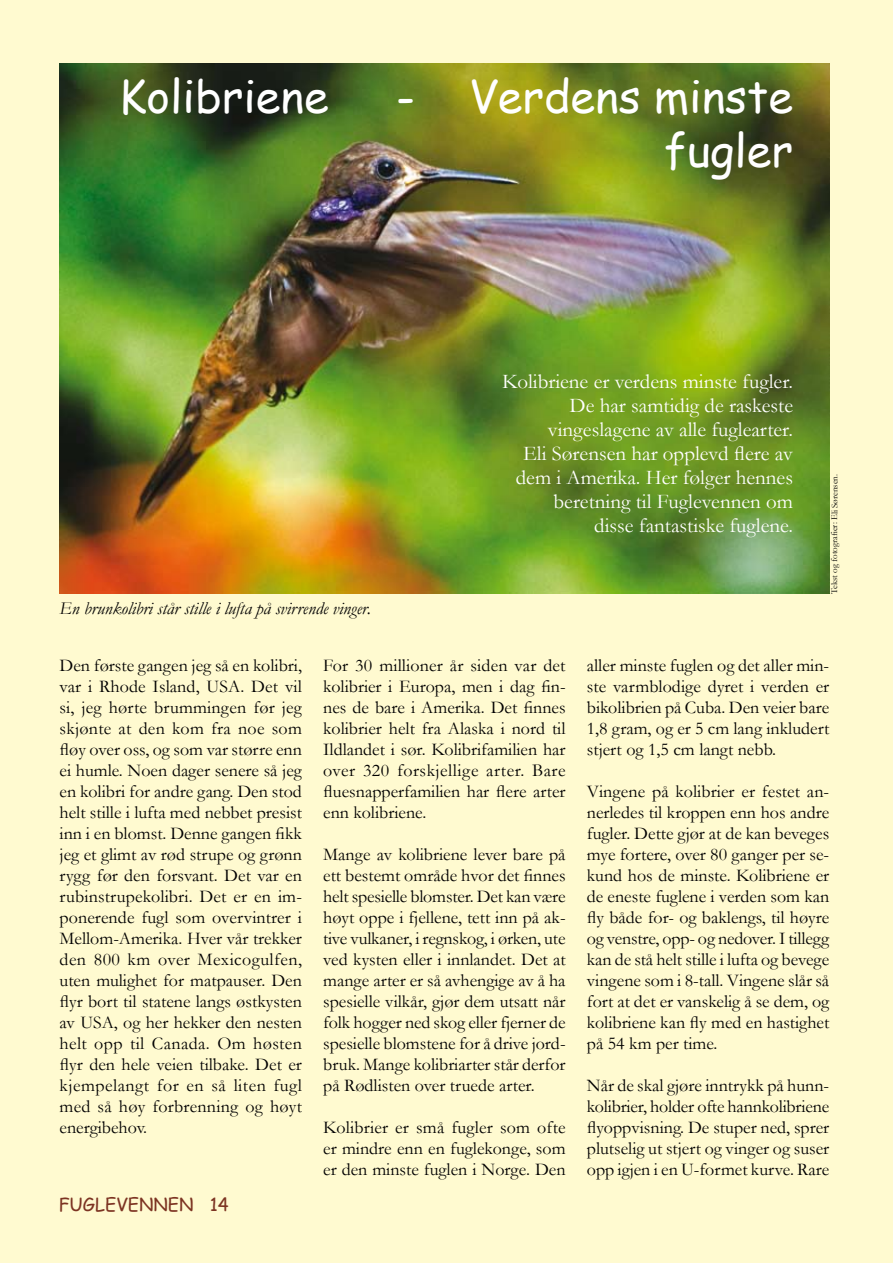
<style>
.page{position:relative;width:893px;height:1263px;background:#fffad0}
.page>*{position:absolute;margin:0;border:0;box-sizing:border-box;transform-origin:0 0}
.t1{font:45px/54px "Comic Sans MS";color:#fff;text-align:right}
.t2{font:21px/24px "Garamond";color:#fff;text-align:right}
.t3{font:18px/21px "Garamond";color:#000;text-align:justify}
.t4{font:italic 18px "Garamond";color:#000}
.t5{font:18px "Comic Sans MS";color:#7c3322}
.t6{font:9px "Garamond";color:#000}
</style>
<div class="page">
<img style="left:60px;top:64px;width:769px;height:530px">
<h1 class="t1" style="left:119px;top:68px;width:211px">Kolibriene</h1>
<h1 class="t1" style="left:396px;top:68px;width:16px">‑</h1>
<h1 class="t1" style="left:469px;top:68px;width:326px">Verdens minste fugler</h1>
<p class="t4" style="left:60px;top:596px;width:313px">En brunkolibri står stille i lufta på svirrende vinger.</p>
<p class="t2" style="left:502px;top:369px;width:292px">Kolibriene er verdens minste fugler.<br>De har samtidig de raskeste vingeslagene av alle fuglearter.<br>Eli Sørensen har opplevd flere av dem i Amerika. Her følger hennes beretning til Fuglevennen om<br>disse fantastiske fuglene.</p>
<p class="t6" style="left:828px;top:594px;width:121px;rotate:-90deg">Tekst og fotografier: Eli Sørensen.</p>
<p class="t3" style="left:60px;top:654px;width:244px">Den første gangen jeg så en kolibri, var i Rhode Island, USA. Det vil si, jeg hørte brummingen før jeg skjønte at den kom fra noe som fløy over oss, og som var større enn ei humle. Noen dager senere så jeg en kolibri for andre gang. Den stod helt stille i lufta med nebbet presist inn i en blomst. Denne gangen fikk jeg et glimt av rød strupe og grønn rygg før den forsvant. Det var en rubinstrupekolibri. Det er en im&shy;ponerende fugl som overvintrer i Mellom-Amerika. Hver vår trekker den 800 km over Mexicogulfen, uten mulighet for matpauser. Den flyr bort til statene langs østkysten av USA, og her hekker den nesten helt opp til Canada. Om høsten flyr den hele veien tilbake. Det er kjempelangt for en så liten fugl med så høy forbrenning og høyt energibehov.</p>
<p class="t5" style="left:59px;top:1191px;width:172px">FUGLEVENNEN 14</p>
<p class="t3" style="left:323px;top:654px;width:244px">For 30 millioner år siden var det kolibrier i Europa, men i dag fin&shy;nes de bare i Amerika. Det finnes kolibrier helt fra Alaska i nord til Ildlandet i sør. Kolibrifamilien har over 320 forskjellige arter. Bare fluesnapperfamilien har flere arter enn kolibriene.</p>
<p class="t3" style="left:323px;top:843px;width:244px">Mange av kolibriene lever bare på ett bestemt område hvor det finnes helt spesielle blomster. Det kan være høyt oppe i fjellene, tett inn på ak&shy;tive vulkaner, i regnskog, i ørken, ute ved kysten eller i innlandet. Det at mange arter er så avhengige av å ha spesielle vilkår, gjør dem utsatt når folk hogger ned skog eller fjerner de spesielle blomstene for å drive jord&shy;bruk. Mange kolibriarter står derfor på Rødlisten over truede arter.</p>
<p class="t3" style="left:323px;top:1116px;width:244px">Kolibrier er små fugler som ofte er mindre enn en fuglekonge, som er den minste fuglen i Norge. Den</p>
<p class="t3" style="left:587px;top:654px;width:244px">aller minste fuglen og det aller min&shy;ste varmblodige dyret i verden er bikolibrien på Cuba. Den veier bare 1,8 gram, og er 5 cm lang inkludert stjert og 1,5 cm langt nebb.</p>
<p class="t3" style="left:587px;top:780px;width:244px">Vingene på kolibrier er festet an&shy;nerledes til kroppen enn hos andre fugler. Dette gjør at de kan beveges mye fortere, over 80 ganger per se&shy;kund hos de minste. Kolibriene er de eneste fuglene i verden som kan fly både for- og baklengs, til høyre og venstre, opp- og nedover. I tillegg kan de stå helt stille i lufta og bevege vingene som i 8-tall. Vingene slår så fort at det er vanskelig å se dem, og kolibriene kan fly med en hastighet på 54 km per time.</p>
<p class="t3" style="left:587px;top:1074px;width:244px">Når de skal gjøre inntrykk på hunn&shy;kolibrier, holder ofte hannkolibriene flyoppvisning. De stuper ned, sprer plutselig ut stjert og vinger og suser opp igjen i en U-formet kurve. Rare</p>
</div>
